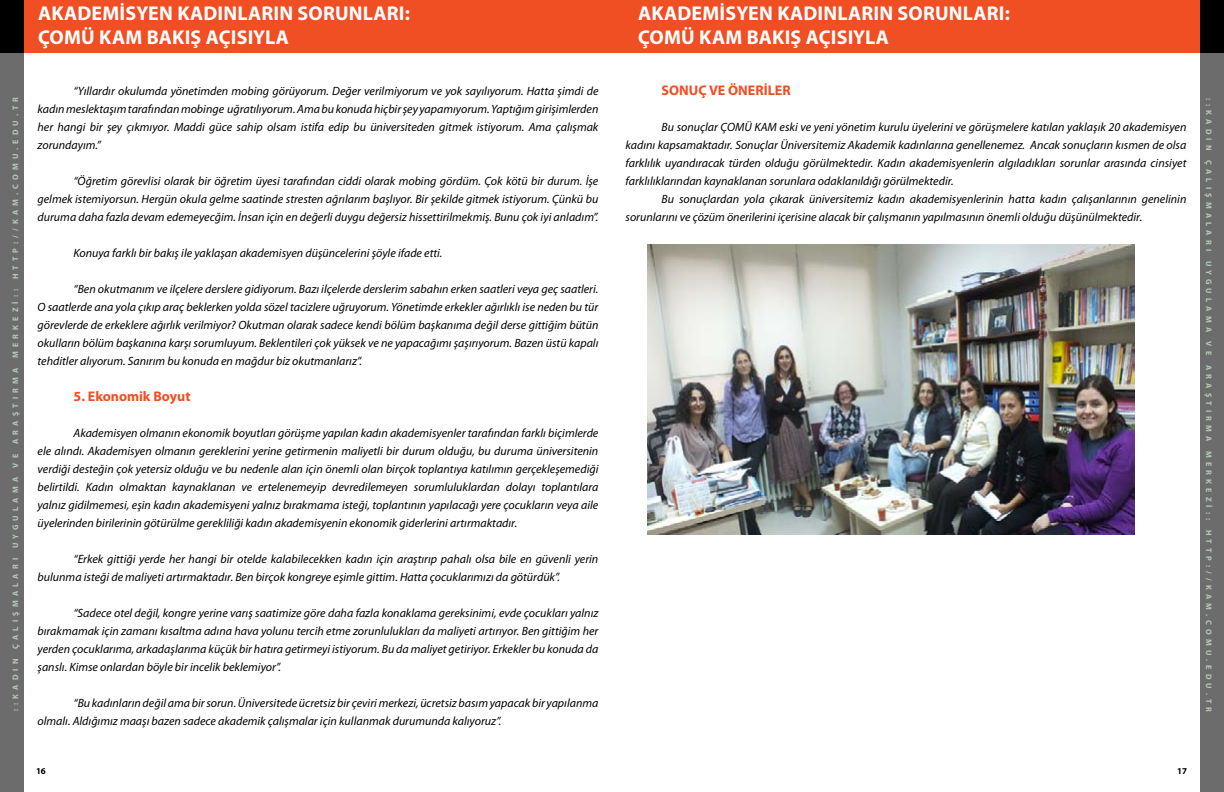
<style>
.page{position:relative;width:1224px;height:792px;background:#fff}
.page>*{position:absolute;margin:0;border:0;box-sizing:border-box;transform-origin:0 0}
.t1{font:700 20px/24px "Myriad Pro";letter-spacing:.01em;color:#fff}
.t2{font:700 14px "Myriad Pro";color:#f04e23}
.t3{font:italic 12px/18px "Myriad Pro";color:#000;text-align:justify}
.t4{font:700 9px "Myriad Pro";color:#000}
.t5{font:700 8px "Myriad Pro";letter-spacing:.52em;color:#b5cab7}
</style>
<div class="page">
<div style="left:1200px;top:53px;width:24px;height:739px;background:#6d6c6d"></div>
<div style="left:0;top:53px;width:24px;height:739px;background:#6d6c6d"></div>
<div style="left:0;top:0;width:24px;height:53px;background:#000"></div>
<div style="left:1200px;top:0;width:24px;height:53px;background:#000"></div>
<div style="left:24px;top:0;width:588px;height:52px;background:#f04e23"></div>
<div style="left:612px;top:0;width:588px;height:53px;background:#f04e23"></div>
<img style="left:648px;top:244px;width:487px;height:290px">
<h1 class="t1" style="left:38px;top:0;width:373px">AKADEMİSYEN KADINLARIN SORUNLARI:<br>ÇOMÜ KAM BAKIŞ AÇISIYLA</h1>
<h1 class="t1" style="left:638px;top:0;width:373px">AKADEMİSYEN KADINLARIN SORUNLARI:<br>ÇOMÜ KAM BAKIŞ AÇISIYLA</h1>
<p class="t3" style="left:38px;top:82px;width:562px;text-indent:36px">“Yıllardır okulumda yönetimden mobing görüyorum. Değer verilmiyorum ve yok sayılıyorum. Hatta şimdi de kadın meslektaşım tarafından mobinge uğratılıyorum. Ama bu konuda hiçbir şey yapamıyorum. Yaptığım girişimlerden her hangi bir şey çıkmıyor. Maddi güce sahip olsam istifa edip bu üniversiteden gitmek istiyorum. Ama çalışmak zorundayım.”</p>
<p class="t3" style="left:38px;top:172px;width:562px;text-indent:36px">“Öğretim görevlisi olarak bir öğretim üyesi tarafından ciddi olarak mobing gördüm. Çok kötü bir durum. İşe gelmek istemiyorsun. Hergün okula gelme saatinde stresten ağrılarım başlıyor. Bir şekilde gitmek istiyorum. Çünkü bu duruma daha fazla devam edemeyecğim. İnsan için en değerli duygu değersiz hissettirilmekmiş. Bunu çok iyi anladım”.</p>
<p class="t3" style="left:74px;top:244px;width:370px">Konuya farklı bir bakış ile yaklaşan akademisyen düşüncelerini şöyle ifade etti.</p>
<p class="t3" style="left:38px;top:280px;width:562px;text-indent:36px">“Ben okutmanım ve ilçelere derslere gidiyorum. Bazı ilçelerde derslerim sabahın erken saatleri veya geç saatleri.<br>O saatlerde ana yola çıkıp araç beklerken yolda sözel tacizlere uğruyorum. Yönetimde erkekler ağırlıklı ise neden bu tür görevlerde de erkeklere ağırlık verilmiyor? Okutman olarak sadece kendi bölüm başkanıma değil derse gittiğim bütün okulların bölüm başkanına karşı sorumluyum. Beklentileri çok yüksek ve ne yapacağımı şaşırıyorum. Bazen üstü kapalı tehditler alıyorum. Sanırım bu konuda en mağdur biz okutmanlarız”.</p>
<p class="t2" style="left:74px;top:387px;width:118px">5. Ekonomik Boyut</p>
<p class="t3" style="left:38px;top:424px;width:562px;text-indent:36px">Akademisyen olmanın ekonomik boyutları görüşme yapılan kadın akademisyenler tarafından farklı biçimlerde ele alındı. Akademisyen olmanın gereklerini yerine getirmenin maliyetli bir durum olduğu, bu duruma üniversitenin verdiği desteğin çok yetersiz olduğu ve bu nedenle alan için önemli olan birçok toplantıya katılımın gerçekleşemediği belirtildi. Kadın olmaktan kaynaklanan ve ertelenemeyip devredilemeyen sorumluluklardan dolayı toplantılara yalnız gidilmemesi, eşin kadın akademisyeni yalnız bırakmama isteği, toplantının yapılacağı yere çocukların veya aile üyelerinden birilerinin götürülme gerekliliği kadın akademisyenin ekonomik giderlerini artırmaktadır.</p>
<p class="t3" style="left:38px;top:550px;width:562px;text-indent:36px">“Erkek gittiği yerde her hangi bir otelde kalabilecekken kadın için araştırıp pahalı olsa bile en güvenli yerin bulunma isteği de maliyeti artırmaktadır. Ben birçok kongreye eşimle gittim. Hatta çocuklarımızı da götürdük”.</p>
<p class="t3" style="left:38px;top:604px;width:562px;text-indent:36px">“Sadece otel değil, kongre yerine varış saatimize göre daha fazla konaklama gereksinimi, evde çocukları yalnız bırakmamak için zamanı kısaltma adına hava yolunu tercih etme zorunlulukları da maliyeti artırıyor. Ben gittiğim her yerden çocuklarıma, arkadaşlarıma küçük bir hatıra getirmeyi istiyorum. Bu da maliyet getiriyor. Erkekler bu konuda da şanslı. Kimse onlardan böyle bir incelik beklemiyor”.</p>
<p class="t3" style="left:38px;top:694px;width:562px;text-indent:36px">“Bu kadınların değil ama bir sorun. Üniversitede ücretsiz bir çeviri merkezi, ücretsiz basım yapacak bir yapılanma olmalı. Aldığımız maaşı bazen sadece akademik çalışmalar için kullanmak durumunda kalıyoruz”.</p>
<p class="t2" style="left:662px;top:81px;width:131px">SONUÇ VE ÖNERİLER</p>
<p class="t3" style="left:626px;top:118px;width:562px;text-indent:36px">Bu sonuçlar ÇOMÜ KAM eski ve yeni yönetim kurulu üyelerini ve görüşmelere katılan yaklaşık 20 akademisyen kadını kapsamaktadır. Sonuçlar Üniversitemiz Akademik kadınlarına genellenemez. Ancak sonuçların kısmen de olsa farklılık uyandıracak türden olduğu görülmektedir. Kadın akademisyenlerin algıladıkları sorunlar arasında cinsiyet farklılıklarından kaynaklanan sorunlara odaklanıldığı görülmektedir.</p>
<p class="t3" style="left:626px;top:190px;width:562px;text-indent:36px">Bu sonuçlardan yola çıkarak üniversitemiz kadın akademisyenlerinin hatta kadın çalışanlarının genelinin sorunlarını ve çözüm önerilerini içerisine alacak bir çalışmanın yapılmasının önemli olduğu düşünülmektedir.</p>
<p class="t5" style="left:10px;top:711px;width:616px;rotate:-90deg">::KADIN ÇALIŞMALARI UYGULAMA VE ARAŞTIRMA MERKEZİ:: http://kam.comu.edu.tr</p>
<p class="t5" style="left:1214px;top:98px;width:616px;rotate:90deg">::KADIN ÇALIŞMALARI UYGULAMA VE ARAŞTIRMA MERKEZİ:: http://kam.comu.edu.tr</p>
<p class="t4" style="left:36px;top:765px;width:11px">16</p>
<p class="t4" style="left:1177px;top:765px;width:11px">17</p>
</div>
